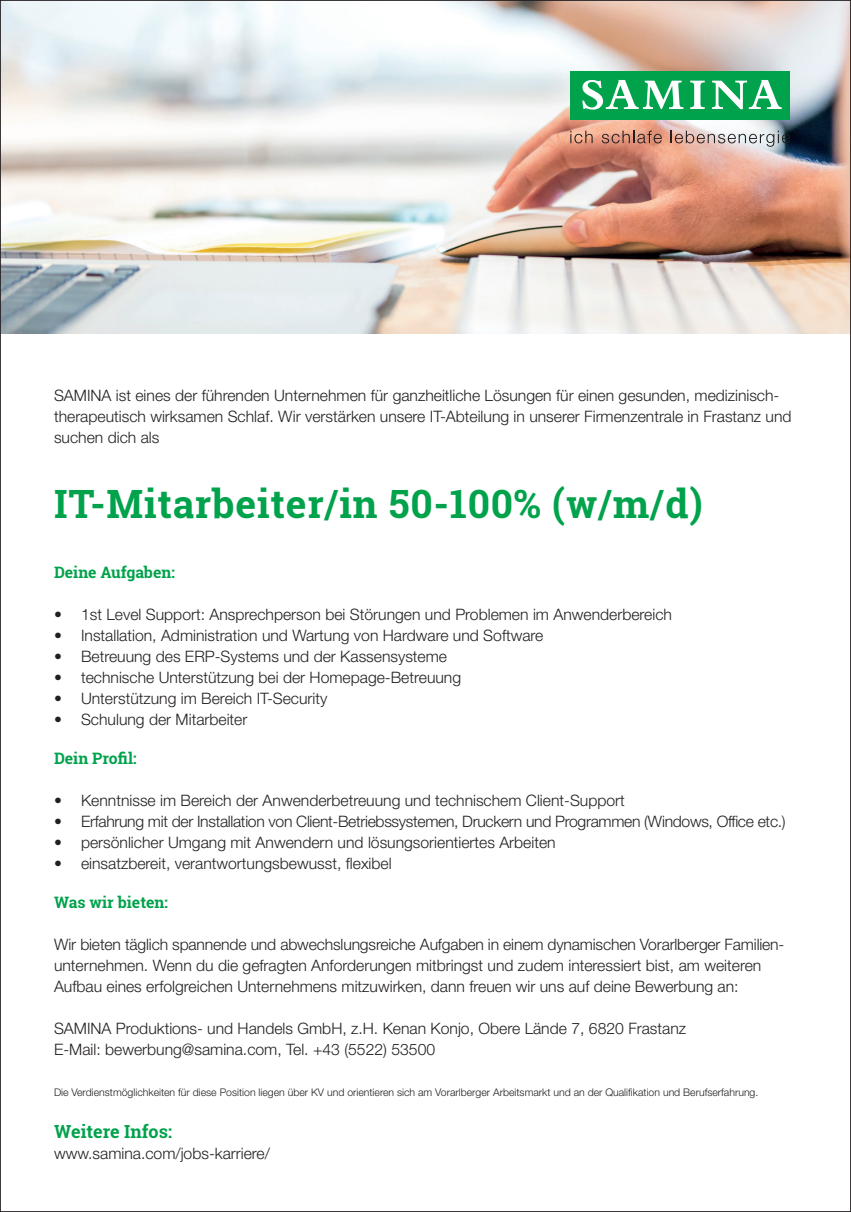
<style>
.page{position:relative;width:851px;height:1212px;background:#fff}
.page>*{position:absolute;margin:0;border:0;box-sizing:border-box;transform-origin:0 0}
.t1{font:700 39px "Roboto Slab";letter-spacing:.02em;color:#00a24b}
.t2{font:700 18px "Roboto Slab";color:#00a24b}
.t3{font:300 15.75px/21px "Helvetica Neue";color:#231f20}
.t4{font:300 15.75px "Helvetica Neue";letter-spacing:-.02em;color:#231f20}
.t5{font:700 15.75px "Roboto Slab";color:#00a24b}
.t6{font:300 10.5px "Helvetica Neue";color:#231f20}
</style>
<div class="page">
<img style="left:2px;top:2px;width:846px;height:331px">
<div style="left:570px;top:72px;width:220px;height:48px;background:#00a24b"></div>
<svg style="left:582px;top:80px;width:101px;height:30px"></svg>
<svg style="left:690px;top:81px;width:14px;height:28px"></svg>
<svg style="left:712px;top:80px;width:69px;height:29px"></svg>
<svg style="left:570px;top:131px;width:22px;height:12px"></svg>
<svg style="left:601px;top:131px;width:60px;height:12px"></svg>
<svg style="left:670px;top:131px;width:120px;height:16px;background:#b9aeac"></svg>
<p class="t3" style="left:54px;top:385px;width:738px">SAMINA ist eines der führenden Unternehmen für ganzheitliche Lösungen für einen gesunden, medizinisch&shy;therapeutisch wirksamen Schlaf. Wir verstärken unsere IT-Abteilung in unserer Firmenzentrale in Frastanz und suchen dich als</p>
<h1 class="t1" style="left:54px;top:477px;width:650px">IT-Mitarbeiter/in 50-100% (w/m/d)</h1>
<p class="t5" style="left:54px;top:562px;width:122px">Deine Aufgaben:</p>
<p class="t3" style="left:54px;top:604px;width:619px">• 1st Level Support: Ansprechperson bei Störungen und Problemen im Anwenderbereich</p>
<p class="t3" style="left:54px;top:625px;width:491px">• Installation, Administration und Wartung von Hardware und Software</p>
<p class="t3" style="left:54px;top:646px;width:394px">• Betreuung des ERP-Systems und der Kassensysteme</p>
<p class="t3" style="left:54px;top:667px;width:408px">• technische Unterstützung bei der Homepage-Betreuung</p>
<p class="t3" style="left:54px;top:688px;width:275px">• Unterstützung im Bereich IT-Security</p>
<p class="t3" style="left:54px;top:709px;width:195px">• Schulung der Mitarbeiter</p>
<p class="t5" style="left:54px;top:748px;width:84px">Dein Profil:</p>
<p class="t3" style="left:54px;top:790px;width:572px">• Kenntnisse im Bereich der Anwenderbetreuung und technischem Client-Support</p>
<p class="t4" style="left:54px;top:812px;width:733px">• Erfahrung mit der Installation von Client-Betriebssystemen, Druckern und Programmen (Windows, Office etc.)</p>
<p class="t3" style="left:54px;top:832px;width:503px">• persönlicher Umgang mit Anwendern und lösungsorientiertes Arbeiten</p>
<p class="t3" style="left:54px;top:853px;width:339px">• einsatzbereit, verantwortungsbewusst, flexibel</p>
<p class="t5" style="left:54px;top:892px;width:116px">Was wir bieten:</p>
<p class="t3" style="left:54px;top:934px;width:731px">Wir bieten täglich spannende und abwechslungsreiche Aufgaben in einem dynamischen Vorarlberger Familien&shy;unternehmen. Wenn du die gefragten Anforderungen mitbringst und zudem interessiert bist, am weiteren<br>Aufbau eines erfolgreichen Unternehmens mitzuwirken, dann freuen wir uns auf deine Bewerbung an:</p>
<p class="t3" style="left:54px;top:1018px;width:633px">SAMINA Produktions- und Handels GmbH, z.H. Kenan Konjo, Obere Lände 7, 6820 Frastanz<br>E-Mail: bewerbung@samina.com, Tel. +43 (5522) 53500</p>
<p class="t6" style="left:54px;top:1085px;width:705px">Die Verdienstmöglichkeiten für diese Position liegen über KV und orientieren sich am Vorarlberger Arbeitsmarkt und an der Qualifikation und Berufserfahrung.</p>
<p class="t2" style="left:54px;top:1119px;width:119px">Weitere Infos:</p>
<p class="t3" style="left:54px;top:1142px;width:217px">www.samina.com/jobs-karriere/</p>
</div>
